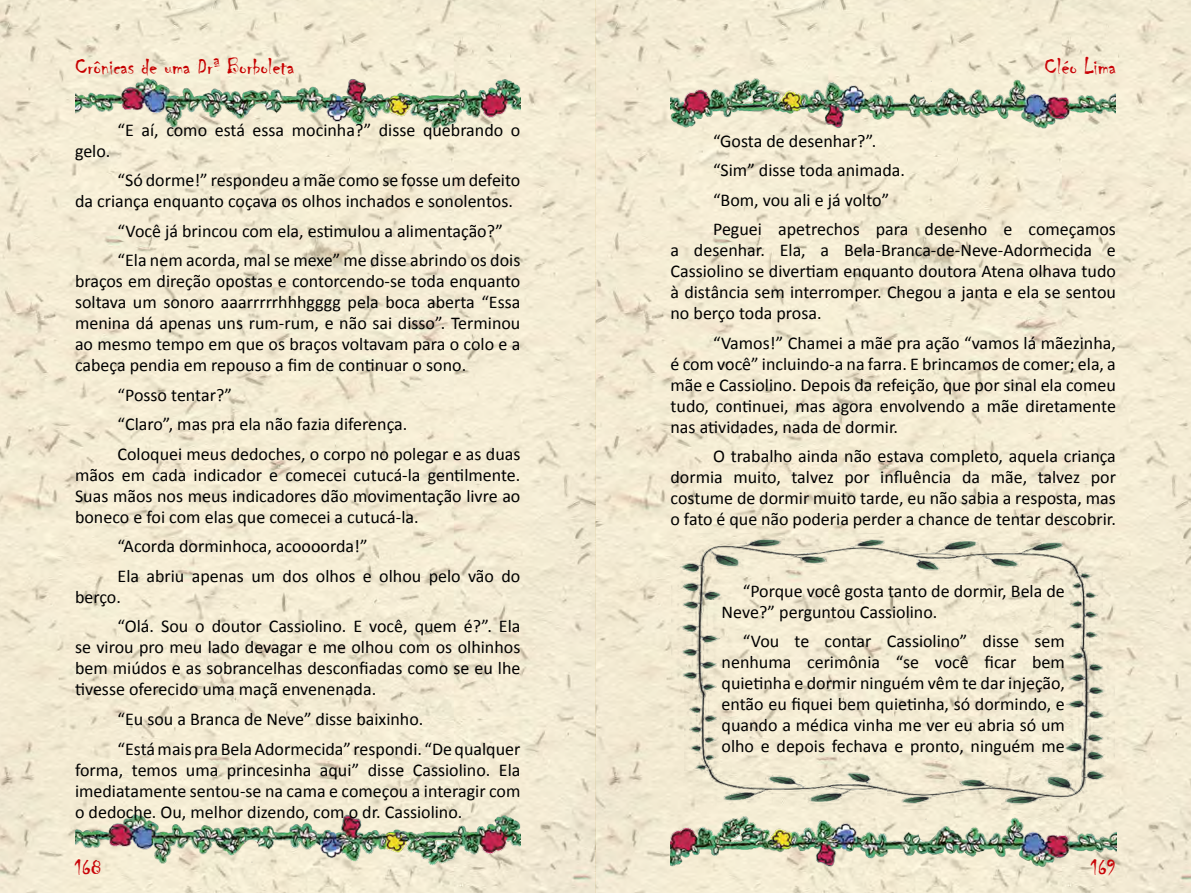
<style>
.page{position:relative;width:1191px;height:893px;background:#fff}
.page>*{position:absolute;margin:0;border:0;box-sizing:border-box;transform-origin:0 0}
.t1{font:24px "Chiller";color:#c70000}
.t2{font:24px "Chiller";color:#c90207}
.t3{font:22.5px "Chiller";color:#c90207}
.t4{font:18px/21px "Calibri";color:#000}
</style>
<div class="page">
<img style="left:0;top:0;width:1191px;height:893px">
<img style="left:670px;top:813px;width:446px;height:57px">
<img style="left:75px;top:813px;width:445px;height:57px">
<img style="left:75px;top:77px;width:445px;height:56px">
<img style="left:670px;top:71px;width:446px;height:62px">
<img style="left:670px;top:642px;width:445px;height:167px">
<img style="left:671px;top:533px;width:445px;height:167px">
<img style="left:1054px;top:573px;width:48px;height:75px">
<img style="left:684px;top:694px;width:47px;height:76px">
<h1 class="t1" style="left:75px;top:54px;width:221px">Crônicas de uma Drª Borboleta</h1>
<p class="t4" style="left:118px;top:119px;width:404px">“E aí, como está essa mocinha?” disse quebrando o</p>
<p class="t4" style="left:75px;top:140px;width:37px">gelo.</p>
<p class="t4" style="left:75px;top:169px;width:447px;text-indent:43px">“Só dorme!” respondeu a mãe como se fosse um defeito da criança enquanto coçava os olhos inchados e sonolentos.</p>
<p class="t4" style="left:118px;top:216px;width:404px;line-height:29.5px">“Você já brincou com ela, estimulou a alimentação?” “Ela nem acorda, mal se mexe” me disse abrindo os dois</p>
<p class="t4" style="left:75px;top:270px;width:447px;text-align:justify">braços em direção opostas e contorcendo-se toda enquanto soltava um sonoro aaarrrrrhhhgggg pela boca aberta “Essa menina dá apenas uns rum-rum, e não sai disso”. Terminou ao mesmo tempo em que os braços voltavam para o colo e a cabeça pendia em repouso a fim de continuar o sono.</p>
<p class="t4" style="left:118px;top:380px;width:404px;line-height:29.5px">“Posso tentar?”<br>“Claro”, mas pra ela não fazia diferença.<br>Coloquei meus dedoches, o corpo no polegar e as duas</p>
<p class="t4" style="left:75px;top:464px;width:447px;text-align:justify">mãos em cada indicador e comecei cutucá-la gentilmente.<br>Suas mãos nos meus indicadores dão movimentação livre ao boneco e foi com elas que comecei a cutucá-la.</p>
<p class="t4" style="left:118px;top:531px;width:404px;line-height:29.5px">“Acorda dorminhoca, acoooorda!”<br>Ela abriu apenas um dos olhos e olhou pelo vão do</p>
<p class="t4" style="left:118px;top:582px;width:404px;line-height:29.5px;text-indent:-43px">berço.<br>“Olá. Sou o doutor Cassiolino. E você, quem é?”. Ela</p>
<p class="t4" style="left:75px;top:636px;width:447px;text-align:justify">se virou pro meu lado devagar e me olhou com os olhinhos bem miúdos e as sobrancelhas desconfiadas como se eu lhe tivesse oferecido uma maçã envenenada.</p>
<p class="t4" style="left:118px;top:704px;width:404px;line-height:29.5px">“Eu sou a Branca de Neve” disse baixinho.<br>“Está mais pra Bela Adormecida” respondi. “De qualquer</p>
<p class="t4" style="left:75px;top:758px;width:447px;text-align:justify">forma, temos uma princesinha aqui” disse Cassiolino. Ela imediatamente sentou-se na cama e começou a interagir com o dedoche. Ou, melhor dizendo, com o dr. Cassiolino.</p>
<h1 class="t2" style="left:1044px;top:54px;width:73px">Cléo Lima</h1>
<p class="t4" style="left:713px;top:125px;width:404px;line-height:29.5px">“Gosta de desenhar?”.<br>“Sim” disse toda animada.<br>“Bom, vou ali e já volto”<br>Peguei apetrechos para desenho e começamos</p>
<p class="t4" style="left:670px;top:239px;width:447px;text-align:justify">a desenhar. Ela, a Bela-Branca-de-Neve-Adormecida e Cassiolino se divertiam enquanto doutora Atena olhava tudo à distância sem interromper. Chegou a janta e ela se sentou no berço toda prosa.</p>
<p class="t4" style="left:670px;top:332px;width:447px;text-align:justify;text-indent:43px">“Vamos!” Chamei a mãe pra ação “vamos lá mãezinha, é com você” incluindo-a na farra. E brincamos de comer; ela, a mãe e Cassiolino. Depois da refeição, que por sinal ela comeu tudo, continuei, mas agora envolvendo a mãe diretamente nas atividades, nada de dormir.</p>
<p class="t4" style="left:670px;top:445px;width:447px;text-align:justify;text-indent:43px">O trabalho ainda não estava completo, aquela criança dormia muito, talvez por influência da mãe, talvez por costume de dormir muito tarde, eu não sabia a resposta, mas o fato é que não poderia perder a chance de tentar descobrir.</p>
<p class="t4" style="left:721px;top:580px;width:345px;text-indent:21px">“Porque você gosta tanto de dormir, Bela de<br>Neve?” perguntou Cassiolino.</p>
<p class="t4" style="left:721px;top:630px;width:345px;text-align:justify;text-indent:21px">“Vou te contar Cassiolino” disse sem nenhuma cerimônia “se você ficar bem quietinha e dormir ninguém vêm te dar injeção, então eu fiquei bem quietinha, só dormindo, e quando a médica vinha me ver eu abria só um olho e depois fechava e pronto, ninguém me</p>
<p class="t3" style="left:75px;top:856px;width:28px">168</p>
<p class="t3" style="left:1091px;top:856px;width:26px">169</p>
</div>
